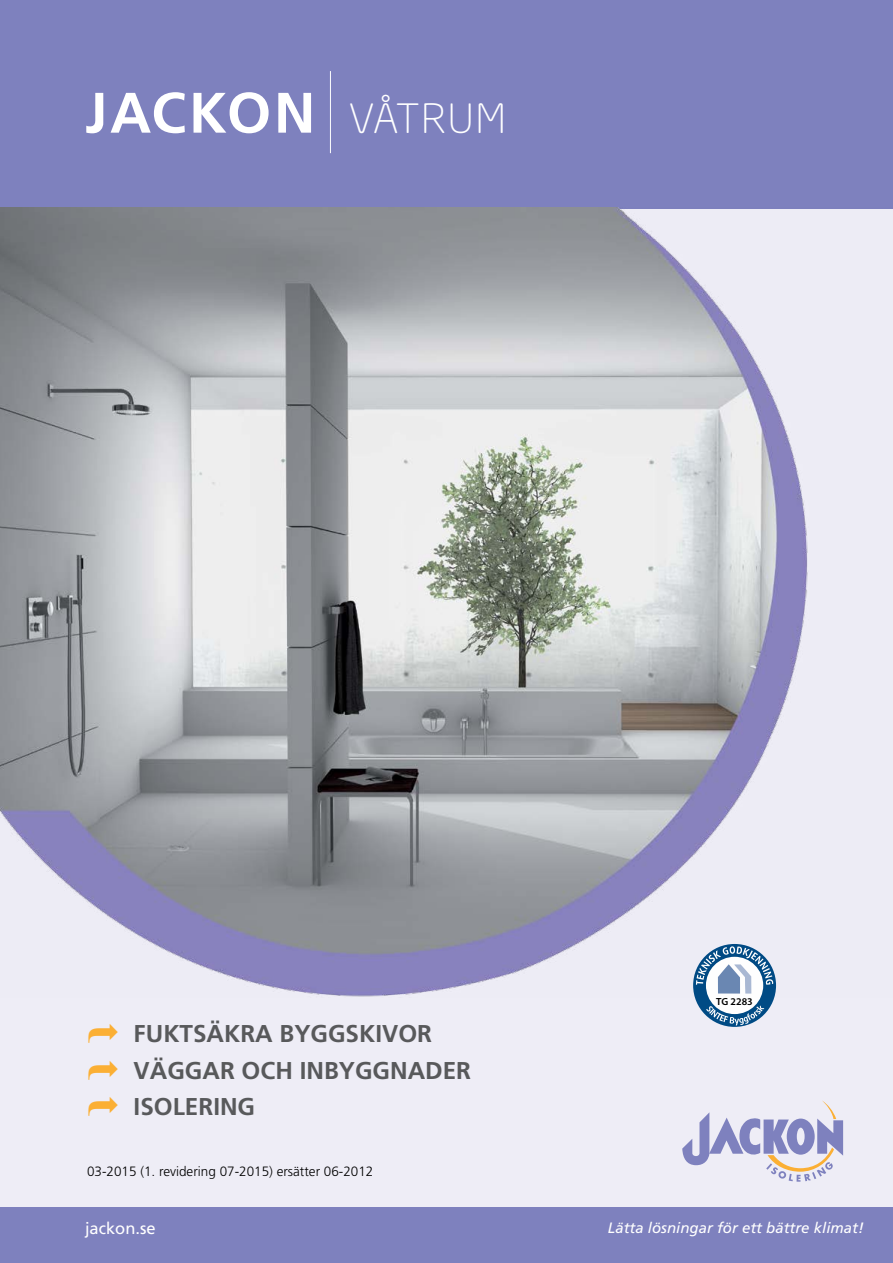
<style>
.page{position:relative;width:893px;height:1263px;background:#fff}
.page>*{position:absolute;margin:0;border:0;box-sizing:border-box;transform-origin:0 0}
.t1{font:700 57px "Frutiger";letter-spacing:.05em;color:#fff}
.t2{font:700 24.3px/36.5px "Frutiger";color:#58595b}
.t3{font:16.5px "Frutiger";color:#fff}
.t4{font:italic 15px "Frutiger";color:#fff}
.t5{font:300 13.5px "Frutiger";color:#000}
.t6{font:600 10.35px "Myriad Pro";color:#000}
.s1{font-family:"Neo Sans";font-weight:300;font-size:39.9px}
</style>
<div class="page">
<div style="left:0;top:181px;width:893px;height:1082px;background:#eeedf6"></div>
<div style="left:0;top:0;width:893px;height:208px;background:#7e81be"></div>
<hr style="left:330px;top:71px;width:1px;height:82px;background:#fff">
<div style="left:0;top:1208px;width:893px;height:55px;background:#7e81be"></div>
<svg style="left:682px;top:1100px;width:161px;height:82px"></svg>
<div style="left:693px;top:944px;width:83px;height:83px;background:#004b85;border-radius:50%"></div>
<div style="left:706px;top:957px;width:57px;height:57px;background:#fff;border-radius:50%"></div>
<svg style="left:706px;top:1005px;width:58px;height:20px"></svg>
<img style="left:0;top:208px;width:893px;height:789px">
<h1 class="t1" style="left:85px;top:79px;width:423px">JACKON <span class="s1">VÅTRUM</span></h1>
<p class="t2" style="left:134px;top:1015px;width:339px">FUKTSÄKRA BYGGSKIVOR<br>VÄGGAR OCH INBYGGNADER<br>ISOLERING</p>
<p class="t5" style="left:87px;top:1164px;width:288px">03-2015 (1. revidering 07-2015) ersätter 06-2012</p>
<p class="t6" style="left:716px;top:994px;width:38px">TG 2283</p>
<p class="t3" style="left:85px;top:1218px;width:72px">jackon.se</p>
<p class="t4" style="left:608px;top:1219px;width:257px">Lätta lösningar för ett bättre klimat!</p>
</div>
